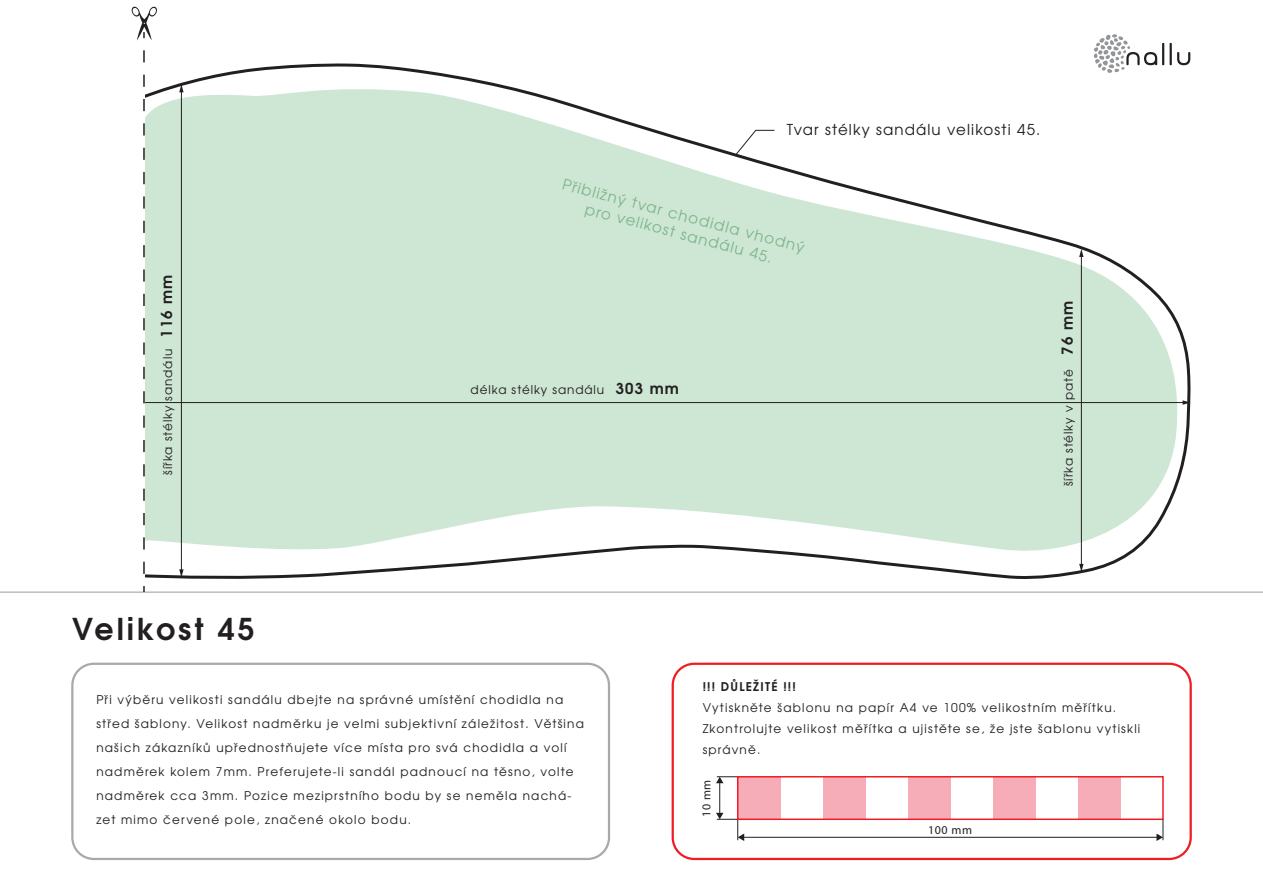
<style>
.page{position:relative;width:1263px;height:893px;background:#fff}
.page>*{position:absolute;margin:0;border:0;box-sizing:border-box;transform-origin:0 0}
.t1{font:700 30px "Te X Gyre Adventor";letter-spacing:.1em;color:#231f20}
.t2{font:15px/18px "Te X Gyre Adventor";color:#7fb68d;text-align:center}
.t3{font:15px "Te X Gyre Adventor";letter-spacing:.075em;color:#231f20}
.t4{font:12px/24px "Te X Gyre Adventor";letter-spacing:.1em;color:#231f20}
.t5{font:12px "Te X Gyre Adventor";letter-spacing:.075em;color:#231f20}
.t6{font:700 12px "Te X Gyre Adventor";letter-spacing:.1em;color:#231f20}
.t7{font:12px "Myriad Pro";letter-spacing:.05em;color:#231f20}
.s1{font-weight:700;font-size:15px}
</style>
<div class="page">
<svg style="left:1094px;top:34px;width:96px;height:29px"></svg>
<hr style="left:0;top:591px;width:1263px;height:2px;background:#bcbdc0">
<div style="left:71px;top:663px;width:539px;height:197px;border:2px solid #a8a9ad;border-radius:21px"></div>
<div style="left:672px;top:663px;width:520px;height:197px;border:2px solid #ee1d23;border-radius:21px"></div>
<div style="left:738px;top:777px;width:42px;height:42px;background:#f7adb8"></div>
<div style="left:823px;top:777px;width:42px;height:42px;background:#f7adb8"></div>
<div style="left:908px;top:777px;width:42px;height:42px;background:#f7adb8"></div>
<div style="left:993px;top:777px;width:42px;height:42px;background:#f7adb8"></div>
<div style="left:1078px;top:777px;width:42px;height:42px;background:#f7adb8"></div>
<div style="left:737px;top:776px;width:427px;height:44px;border:2px solid #ee1d23"></div>
<hr style="left:719px;top:782px;width:1px;height:32px;background:#231f20">
<svg style="left:716px;top:776px;width:22px;height:7px"></svg>
<hr style="left:743px;top:837px;width:414px;height:1px;background:#231f20">
<svg style="left:716px;top:813px;width:28px;height:28px"></svg>
<svg style="left:1156px;top:819px;width:7px;height:22px"></svg>
<svg style="left:145px;top:63px;width:1046px;height:516px"></svg>
<svg style="left:143px;top:586px;width:2px;height:6px"></svg>
<svg style="left:132px;top:6px;width:25px;height:568px"></svg>
<p class="t3" style="left:787px;top:118px;width:255px">Tvar stélky sandálu velikosti 45.</p>
<p class="t5" style="left:158px;top:475px;width:202px;rotate:-90deg">šířka stélky sandálu <span class="s1">116 mm</span></p>
<h1 class="t1" style="left:72px;top:603px;width:184px">Velikost 45</h1>
<p class="t2" style="left:565px;top:174px;width:251px;rotate:15deg">Přibližný tvar chodidla vhodný pro velikost sandálu 45.</p>
<p class="t5" style="left:471px;top:380px;width:210px">délka stélky sandálu <span class="s1">303 mm</span></p>
<p class="t5" style="left:1059px;top:486px;width:187px;rotate:-90deg">šířka stélky v patě <span class="s1">76 mm</span></p>
<p class="t4" style="left:96px;top:686px;width:489px">Při výběru velikosti sandálu dbejte na správné umístění chodidla na střed šablony. Velikost nadměrku je velmi subjektivní záležitost. Většina našich zákazníků upřednostňujete více místa pro svá chodidla a volí nadměrek kolem 7mm. Preferujete-li sandál padnoucí na těsno, volte nadměrek cca 3mm. Pozice meziprstního bodu by se neměla nachá&shy;zet mimo červené pole, značené okolo bodu.</p>
<p class="t6" style="left:703px;top:677px;width:95px">!!! DŮLEŽITÉ !!!</p>
<p class="t4" style="left:703px;top:697px;width:439px;line-height:21px">Vytiskněte šablonu na papír A4 ve 100% velikostním měřítku.<br>Zkontrolujte velikost měřítka a ujistěte se, že jste šablonu vytiskli správně.</p>
<p class="t7" style="left:699px;top:817px;width:39px;rotate:-90deg">10 mm</p>
<p class="t7" style="left:928px;top:822px;width:46px">100 mm</p>
</div>
